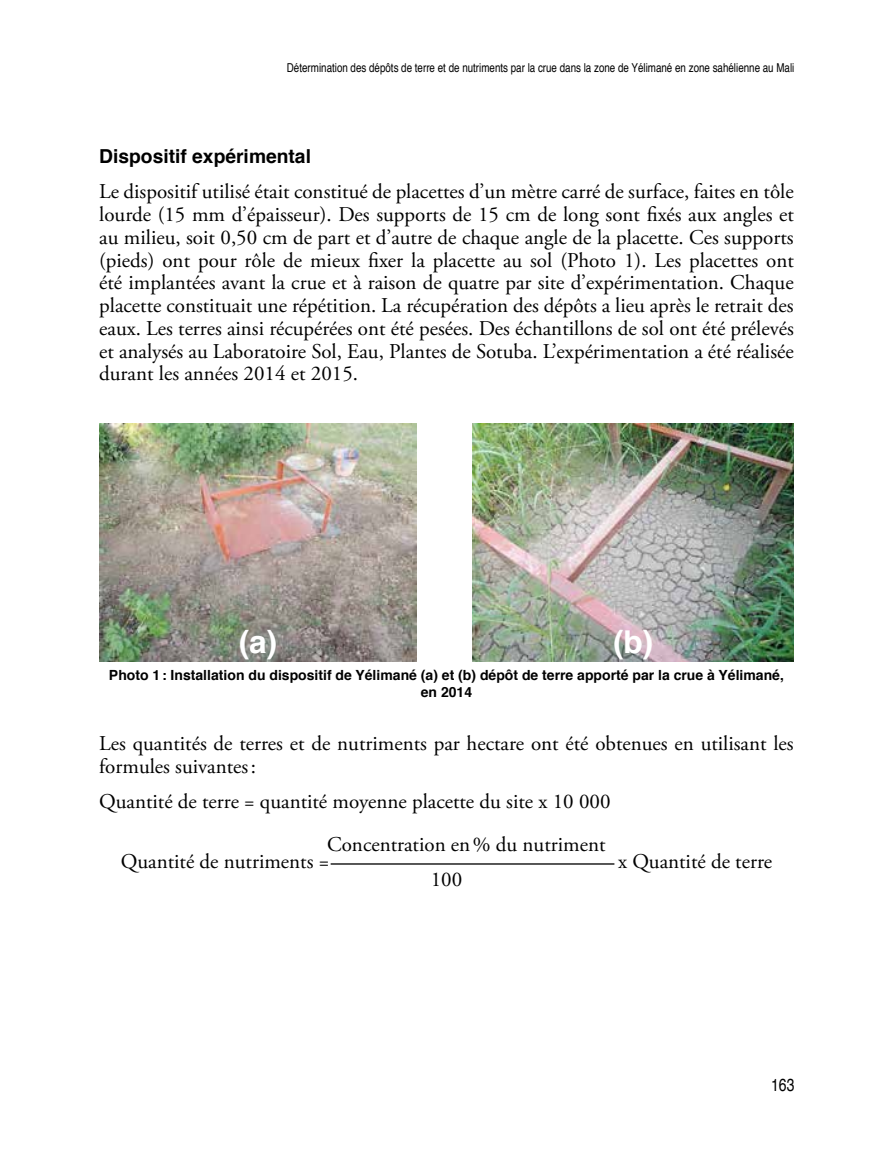
<style>
.page{position:relative;width:893px;height:1166px;background:#fff}
.page>*{position:absolute;margin:0;border:0;box-sizing:border-box;transform-origin:0 0}
.t1{font:700 31.5px "Helvetica";color:#fff}
.t2{font:21px/22.8px "Adobe Garamond Pro";color:#000;text-align:justify}
.t3{font:700 19.25px "Helvetica";color:#000}
.t4{font:17.5px "Helvetica";color:#000;scale:.8 1}
.t5{font:700 14px/16.8px "Helvetica";color:#000;text-align:center}
.t6{font:12.25px "Helvetica";color:#000;scale:.8 1}
</style>
<div class="page">
<img style="left:99px;top:424px;width:318px;height:238px">
<img style="left:472px;top:424px;width:322px;height:238px">
<hr style="left:331px;top:863px;width:283px;height:1px;background:#000">
<p class="t6" style="left:287px;top:58px;width:636px">Détermination des dépôts de terre et de nutriments par la crue dans la zone de Yélimané en zone sahélienne au Mali</p>
<p class="t3" style="left:99px;top:141px;width:213px">Dispositif expérimental</p>
<p class="t2" style="left:99px;top:181px;width:696px">Le dispositif utilisé était constitué de placettes d’un mètre carré de surface, faites en tôle lourde (15 mm d’épaisseur). Des supports de 15 cm de long sont fixés aux angles et au milieu, soit 0,50 cm de part et d’autre de chaque angle de la placette. Ces supports (pieds) ont pour rôle de mieux fixer la placette au sol (Photo 1). Les placettes ont été implantées avant la crue et à raison de quatre par site d’expérimentation. Chaque placette constituait une répétition. La récupération des dépôts a lieu après le retrait des eaux. Les terres ainsi récupérées ont été pesées. Des échantillons de sol ont été prélevés et analysés au Laboratoire Sol, Eau, Plantes de Sotuba. L’expérimentation a été réalisée durant les années 2014 et 2015.</p>
<h1 class="t1" style="left:239px;top:616px;width:40px">(a)</h1>
<h1 class="t1" style="left:613px;top:616px;width:42px">(b)</h1>
<p class="t5" style="left:109px;top:667px;width:676px">Photo 1: Installation du dispositif de Yélimané (a) et (b) dépôt de terre apporté par la crue à Yélimané, en 2014</p>
<p class="t2" style="left:99px;top:733px;width:696px">Les quantités de terres et de nutriments par hectare ont été obtenues en utilisant les formules suivantes:</p>
<p class="t2" style="left:99px;top:780px;width:513px;line-height:42.7px;text-align:right">Quantité de terre = quantité moyenne placette du site x 10 000<br>Concentration en% du nutriment</p>
<p class="t2" style="left:121px;top:851px;width:210px">Quantité de nutriments =</p>
<p class="t2" style="left:618px;top:851px;width:156px">x Quantité de terre</p>
<p class="t2" style="left:431px;top:868px;width:33px">100</p>
<p class="t4" style="left:771px;top:1071px;width:31px">163</p>
</div>
